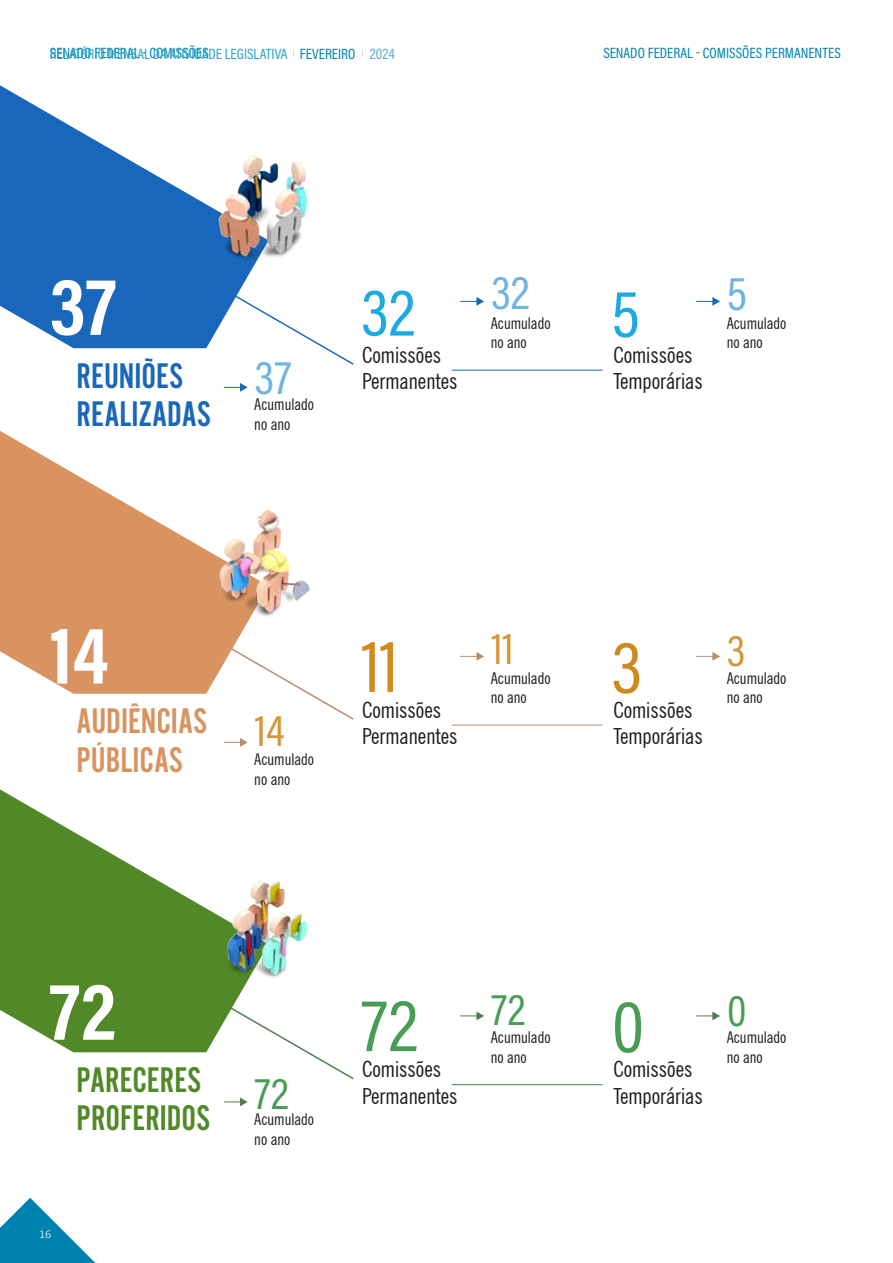
<style>
.page{position:relative;width:893px;height:1263px;background:#fff}
.page>*{position:absolute;margin:0;border:0;box-sizing:border-box;transform-origin:0 0}
.t1{font:700 82.5px "Acumin Pro Cond";color:#fff}
.t2{font:75px "Acumin Pro Cond";color:#ce8a1e}
.t3{font:75px "Acumin Pro Cond";color:#489c55}
.t4{font:67.5px "Acumin Pro Cond";color:#1aabe1}
.t5{font:48px "Acumin Pro Cond";color:#70b3e3}
.t6{font:45px "Acumin Pro Cond";color:#d49638}
.t7{font:45px "Acumin Pro Cond";color:#489c55}
.t8{font:37.05px/38.5px "Alternate Got No 2 D";color:#528928}
.t9{font:37.05px/38.5px "Alternate Got No 2 D";color:#1967bc}
.t10{font:37.05px/38.5px "Alternate Got No 2 D";color:#d89360}
.t11{font:condensed 22.2px/26.7px "News Gothic BT";color:#1d1d1b}
.t12{font:condensed 16.35px/19.5px "News Gothic BT";color:#1d1d1b}
.t13{font:15px "Acumin Pro Cond";color:#0082ae}
.t14{font:15px "Acumin Pro Cond";color:#29a1c7}
.t15{font:300 12px "Calibri";color:#fff}
.s1{color:#0080af}
.s2{color:#57acce}
.s3{font-size:67.5px;color:#1aabe1}
</style>
<div class="page">
<svg style="left:0;top:1198px;width:96px;height:65px"></svg>
<hr style="left:452px;top:370px;width:151px;height:1px;background:#1967bc">
<svg style="left:460px;top:297px;width:24px;height:9px"></svg>
<svg style="left:224px;top:383px;width:24px;height:9px"></svg>
<svg style="left:696px;top:297px;width:24px;height:9px"></svg>
<svg style="left:175px;top:314px;width:179px;height:51px"></svg>
<svg style="left:0;top:85px;width:269px;height:263px;fill:#1967bc"></svg>
<hr style="left:452px;top:725px;width:151px;height:1px;background:#b58d71">
<svg style="left:460px;top:652px;width:24px;height:9px"></svg>
<svg style="left:224px;top:738px;width:24px;height:9px"></svg>
<svg style="left:696px;top:652px;width:24px;height:9px"></svg>
<svg style="left:269px;top:669px;width:85px;height:51px"></svg>
<svg style="left:0;top:431px;width:269px;height:263px;fill:#d89360"></svg>
<hr style="left:452px;top:1084px;width:151px;height:1px;background:#4f7c4d">
<svg style="left:460px;top:1011px;width:24px;height:9px"></svg>
<svg style="left:224px;top:1097px;width:24px;height:9px"></svg>
<svg style="left:696px;top:1011px;width:24px;height:9px"></svg>
<svg style="left:175px;top:1029px;width:179px;height:51px"></svg>
<svg style="left:0;top:789px;width:269px;height:263px;fill:#528928"></svg>
<img style="left:210px;top:145px;width:98px;height:122px">
<img style="left:196px;top:495px;width:114px;height:137px">
<img style="left:203px;top:866px;width:105px;height:125px">
<p class="t13" style="left:50px;top:43px;width:160px">SENADO FEDERAL - COMISSÕES</p>
<p class="t13" style="left:603px;top:43px;width:239px">SENADO FEDERAL - COMISSÕES PERMANENTES</p>
<p class="t14" style="left:50px;top:44px;width:346px">R L TÓRIO MENSAL DA ATIVIDADE LEGISLATIVA <sup>|</sup> <span class="s1">FEVEREIRO</span> <sup>|</sup> <span class="s2">2024</span></p>
<h1 class="t1" style="left:50px;top:252px;width:68px">37</h1>
<h3 class="t9" style="left:77px;top:357px;width:136px">REUNIÕES<br>REALIZADAS</h3>
<h3 class="t5" style="left:255px;top:347px;width:38px">37</h3>
<p class="t12" style="left:254px;top:395px;width:61px">Acumulado no ano</p>
<h3 class="t4" style="left:361px;top:269px;width:55px">32</h3>
<h3 class="t11" style="left:362px;top:341px;width:97px">Comissões<br>Permanentes</h3>
<h3 class="t5" style="left:491px;top:261px;width:150px">32 <span class="s3">5</span></h3>
<h3 class="t5" style="left:727px;top:262px;width:21px">5</h3>
<p class="t12" style="left:491px;top:313px;width:61px">Acumulado no ano</p>
<p class="t12" style="left:727px;top:313px;width:61px">Acumulado no ano</p>
<h3 class="t11" style="left:613px;top:341px;width:91px">Comissões<br>Temporárias</h3>
<h1 class="t1" style="left:50px;top:601px;width:60px">14</h1>
<h3 class="t10" style="left:77px;top:703px;width:132px">AUDIÊNCIAS<br>PÚBLICAS</h3>
<h3 class="t6" style="left:255px;top:702px;width:31px">14</h3>
<p class="t12" style="left:254px;top:750px;width:61px">Acumulado no ano</p>
<h3 class="t6" style="left:491px;top:620px;width:24px">11</h3>
<h3 class="t6" style="left:727px;top:621px;width:19px">3</h3>
<h2 class="t2" style="left:361px;top:618px;width:39px">11</h2>
<h2 class="t2" style="left:612px;top:619px;width:31px">3</h2>
<p class="t12" style="left:491px;top:668px;width:61px">Acumulado no ano</p>
<p class="t12" style="left:727px;top:668px;width:61px">Acumulado no ano</p>
<h3 class="t11" style="left:362px;top:696px;width:97px">Comissões<br>Permanentes</h3>
<h3 class="t11" style="left:613px;top:696px;width:91px">Comissões<br>Temporárias</h3>
<h1 class="t1" style="left:50px;top:957px;width:67px">72</h1>
<h3 class="t8" style="left:77px;top:1061px;width:135px">PARECERES<br>PROFERIDOS</h3>
<p class="t15" style="left:39px;top:1226px;width:14px">16</p>
<h3 class="t7" style="left:255px;top:1064px;width:35px">72</h3>
<p class="t12" style="left:254px;top:1109px;width:61px">Acumulado no ano</p>
<h3 class="t7" style="left:491px;top:980px;width:35px">72</h3>
<h3 class="t7" style="left:727px;top:982px;width:21px">0</h3>
<h2 class="t3" style="left:361px;top:977px;width:58px">72</h2>
<h2 class="t3" style="left:612px;top:978px;width:34px">0</h2>
<p class="t12" style="left:491px;top:1027px;width:61px">Acumulado no ano</p>
<p class="t12" style="left:727px;top:1027px;width:61px">Acumulado no ano</p>
<h3 class="t11" style="left:362px;top:1056px;width:97px">Comissões<br>Permanentes</h3>
<h3 class="t11" style="left:613px;top:1056px;width:91px">Comissões<br>Temporárias</h3>
</div>
